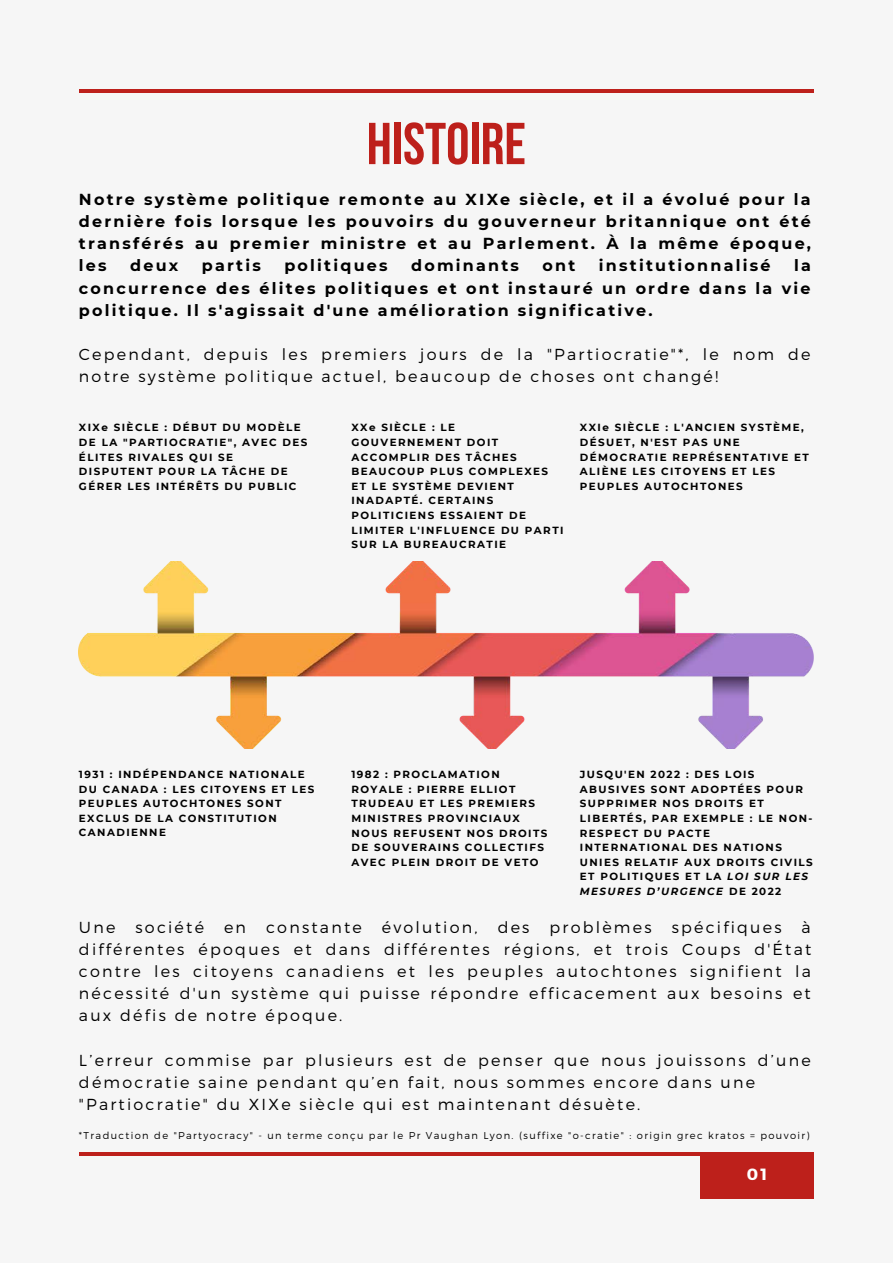
<style>
.page{position:relative;width:893px;height:1264px;background:#fff}
.page>*{position:absolute;margin:0;border:0;box-sizing:border-box;transform-origin:0 0}
.t1{font:700 58.95px "Bebas Neue";color:#bd201b}
.t2{font:700 16.2px "Montserrat";color:#fff}
.t3{font:300 15.9px/22px "Montserrat";letter-spacing:.14em;color:#000}
.t4{font:700 15.9px/22px "Montserrat";letter-spacing:.14em;color:#000;text-align:justify}
.t5{font:700 10.35px/14.5px "Montserrat";letter-spacing:.14em;color:#000}
.t6{font:300 9.9px "Montserrat";letter-spacing:.14em;color:#000}
.s1{font-style:italic}
</style>
<div class="page">
<div style="left:0;top:0;width:892px;height:1262px;background:#f6f6f6"></div>
<hr style="left:79px;top:89px;width:734px;height:4px;background:#bd201b">
<img style="left:79px;top:561px;width:734px;height:187px">
<hr style="left:79px;top:1152px;width:734px;height:3px;background:#bd201b">
<div style="left:700px;top:1152px;width:114px;height:46px;background:#bd201b"></div>
<h1 class="t1" style="left:366px;top:120px;width:161px">HISTOIRE</h1>
<h3 class="t4" style="left:79px;top:188px;width:733px">Notre système politique remonte au XIXe siècle, et il a évolué pour la dernière fois lorsque les pouvoirs du gouverneur britannique ont été transférés au premier ministre et au Parlement. À la même époque, les</h3>
<h3 class="t4" style="left:130px;top:255px;width:50px">deux</h3>
<h3 class="t4" style="left:202px;top:255px;width:60px">partis</h3>
<h3 class="t4" style="left:284px;top:255px;width:105px">politiques</h3>
<h3 class="t4" style="left:411px;top:255px;width:109px">dominants</h3>
<h3 class="t4" style="left:542px;top:255px;width:34px">ont</h3>
<h3 class="t4" style="left:599px;top:255px;width:173px">institutionnalisé</h3>
<h3 class="t4" style="left:79px;top:255px;width:733px;text-indent:715px">la concurrence des élites politiques et ont instauré un ordre dans la vie politique. Il s'agissait d'une amélioration significative.</h3>
<h3 class="t3" style="left:79px;top:342px;width:733px">Cependant, depuis les premiers jours de la "Partiocratie"*, le nom de notre système politique actuel, beaucoup de choses ont changé!</h3>
<p class="t5" style="left:79px;top:420px;width:230px">XIXe SIÈCLE : DÉBUT DU MODÈLE<br>DE LA "PARTIOCRATIE", AVEC DES<br>ÉLITES RIVALES QUI SE<br>DISPUTENT POUR LA TÂCHE DE<br>GÉRER LES INTÉRÊTS DU PUBLIC</p>
<p class="t5" style="left:351px;top:420px;width:214px">XXe SIÈCLE : LE<br>GOUVERNEMENT DOIT<br>ACCOMPLIR DES TÂCHES<br>BEAUCOUP PLUS COMPLEXES<br>ET LE SYSTÈME DEVIENT<br>INADAPTÉ. CERTAINS<br>POLITICIENS ESSAIENT DE<br>LIMITER L'INFLUENCE DU PARTI<br>SUR LA BUREAUCRATIE</p>
<p class="t5" style="left:580px;top:420px;width:230px">XXIe SIÈCLE : L'ANCIEN SYSTÈME,<br>DÉSUET, N'EST PAS UNE<br>DÉMOCRATIE REPRÉSENTATIVE ET<br>ALIÈNE LES CITOYENS ET LES<br>PEUPLES AUTOCHTONES</p>
<p class="t5" style="left:79px;top:767px;width:237px">1931 : INDÉPENDANCE NATIONALE<br>DU CANADA : LES CITOYENS ET LES<br>PEUPLES AUTOCHTONES SONT<br>EXCLUS DE LA CONSTITUTION<br>CANADIENNE</p>
<p class="t5" style="left:351px;top:767px;width:198px">1982 : PROCLAMATION<br>ROYALE : PIERRE ELLIOT<br>TRUDEAU ET LES PREMIERS<br>MINISTRES PROVINCIAUX<br>NOUS REFUSENT NOS DROITS<br>DE SOUVERAINS COLLECTIFS<br>AVEC PLEIN DROIT DE VETO</p>
<p class="t5" style="left:580px;top:767px;width:234px">JUSQU'EN 2022 : DES LOIS<br>ABUSIVES SONT ADOPTÉES POUR<br>SUPPRIMER NOS DROITS ET<br>LIBERTÉS, PAR EXEMPLE : LE NON-<br>RESPECT DU PACTE<br>INTERNATIONAL DES NATIONS<br>UNIES RELATIF AUX DROITS CIVILS<br>ET POLITIQUES ET LA <span class="s1">LOI SUR LES<br>MESURES D’URGENCE</span> DE 2022</p>
<p class="t3" style="left:79px;top:915px;width:733px;text-align:justify;text-indent:722px">à différentes époques et dans différentes régions, et trois Coups d'État contre les citoyens canadiens et les peuples autochtones signifient la nécessité d'un système qui puisse répondre efficacement aux besoins et aux défis de notre époque.</p>
<h3 class="t3" style="left:79px;top:1048px;width:733px">L’erreur commise par plusieurs est de penser que nous jouissons d’une démocratie saine pendant qu’en fait, nous sommes encore dans une "Partiocratie" du XIXe siècle qui est maintenant désuète.</h3>
<p class="t6" style="left:79px;top:1129px;width:732px">*Traduction de "Partyocracy" - un terme conçu par le Pr Vaughan Lyon. (suffixe "o-cratie" : origin grec kratos = pouvoir)</p>
<h3 class="t3" style="left:79px;top:915px;width:38px">Une</h3>
<h3 class="t3" style="left:135px;top:915px;width:70px">société</h3>
<h3 class="t3" style="left:224px;top:915px;width:24px">en</h3>
<h3 class="t3" style="left:266px;top:915px;width:97px">constante</h3>
<h3 class="t3" style="left:382px;top:915px;width:97px">évolution,</h3>
<h3 class="t3" style="left:497px;top:915px;width:33px">des</h3>
<h3 class="t3" style="left:549px;top:915px;width:104px">problèmes</h3>
<h3 class="t3" style="left:671px;top:915px;width:111px">spécifiques</h3>
<h2 class="t2" style="left:746px;top:1163px;width:22px">01</h2>
</div>
